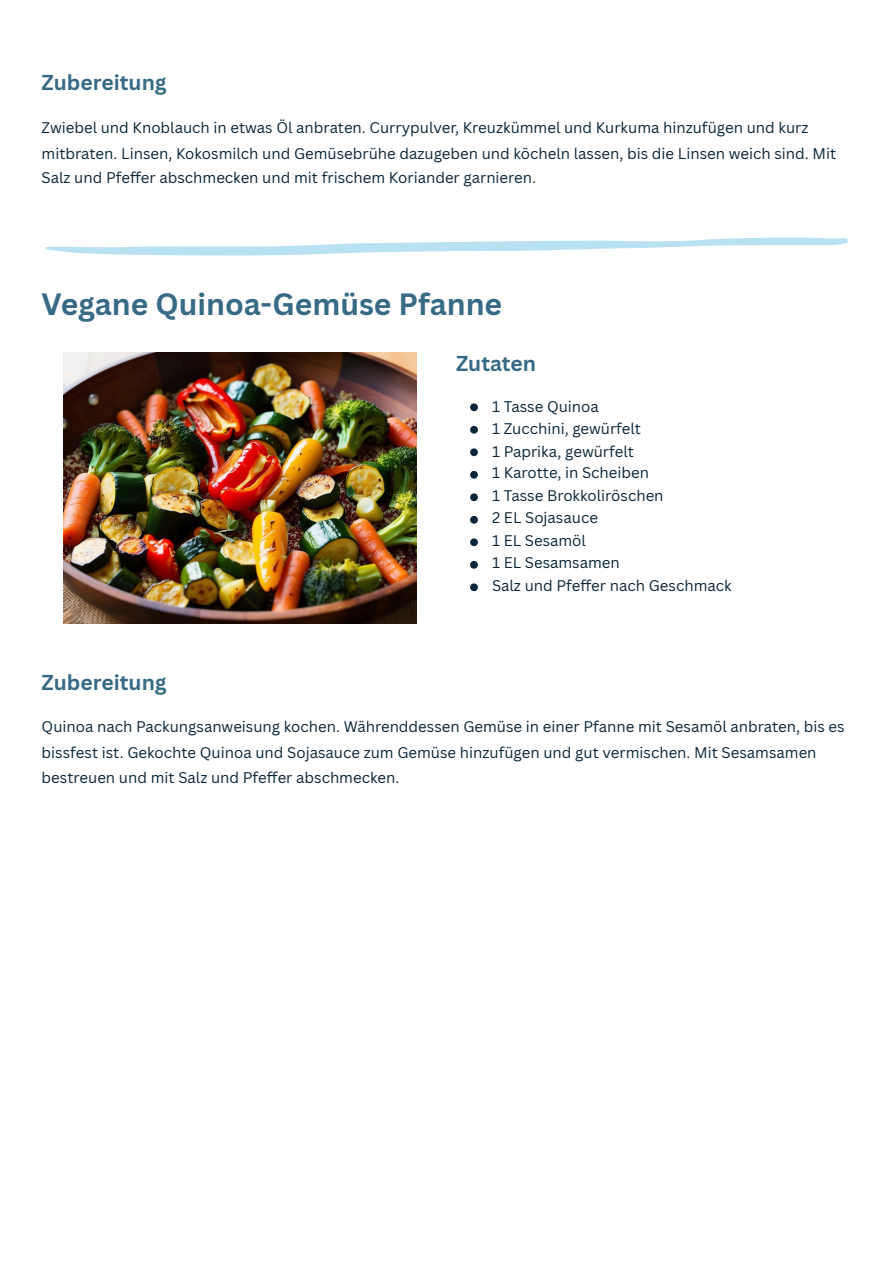
<style>
.page{position:relative;width:894px;height:1263px;background:#fff}
.page>*{position:absolute;margin:0;border:0;box-sizing:border-box;transform-origin:0 0}
.t1{font:700 30px "Canva Sans";color:#376a85}
.t2{font:700 21px "Canva Sans";color:#376a85}
.t3{font:15px/25.3px "Canva Sans";color:#0a2538}
</style>
<div class="page">
<svg style="left:45px;top:237px;width:802px;height:18px"></svg>
<img style="left:63px;top:352px;width:353px;height:271px">
<svg style="left:470px;top:403px;width:7px;height:8px"></svg>
<svg style="left:470px;top:426px;width:7px;height:8px"></svg>
<svg style="left:470px;top:448px;width:7px;height:8px"></svg>
<svg style="left:470px;top:471px;width:7px;height:8px"></svg>
<svg style="left:470px;top:493px;width:7px;height:8px"></svg>
<svg style="left:470px;top:516px;width:7px;height:8px"></svg>
<svg style="left:470px;top:538px;width:7px;height:8px"></svg>
<svg style="left:470px;top:561px;width:7px;height:8px"></svg>
<svg style="left:470px;top:583px;width:7px;height:8px"></svg>
<h2 class="t2" style="left:42px;top:68px;width:126px">Zubereitung</h2>
<p class="t3" style="left:42px;top:114px;width:795px">Zwiebel und Knoblauch in etwas Öl anbraten. Currypulver, Kreuzkümmel und Kurkuma hinzufügen und kurz mitbraten. Linsen, Kokosmilch und Gemüsebrühe dazugeben und köcheln lassen, bis die Linsen weich sind. Mit<br>Salz und Pfeffer abschmecken und mit frischem Koriander garnieren.</p>
<h1 class="t1" style="left:42px;top:283px;width:462px">Vegane Quinoa-Gemüse Pfanne</h1>
<h1 class="t2" style="left:456px;top:349px;width:82px">Zutaten</h1>
<p class="t3" style="left:492px;top:393px;width:108px">1 Tasse Quinoa</p>
<p class="t3" style="left:492px;top:416px;width:150px">1 Zucchini, gewürfelt</p>
<p class="t3" style="left:492px;top:438px;width:143px">1 Paprika, gewürfelt</p>
<p class="t3" style="left:492px;top:460px;width:158px">1 Karotte, in Scheiben</p>
<p class="t3" style="left:492px;top:482px;width:173px">1 Tasse Brokkoliröschen</p>
<p class="t3" style="left:492px;top:505px;width:107px">2 EL Sojasauce</p>
<p class="t3" style="left:492px;top:527px;width:95px">1 EL Sesamöl</p>
<p class="t3" style="left:492px;top:550px;width:129px">1 EL Sesamsamen</p>
<p class="t3" style="left:492px;top:572px;width:241px">Salz und Pfeffer nach Geschmack</p>
<h2 class="t2" style="left:42px;top:667px;width:126px">Zubereitung</h2>
<p class="t3" style="left:42px;top:714px;width:804px">Quinoa nach Packungsanweisung kochen. Währenddessen Gemüse in einer Pfanne mit Sesamöl anbraten, bis es bissfest ist. Gekochte Quinoa und Sojasauce zum Gemüse hinzufügen und gut vermischen. Mit Sesamsamen bestreuen und mit Salz und Pfeffer abschmecken.</p>
</div>
